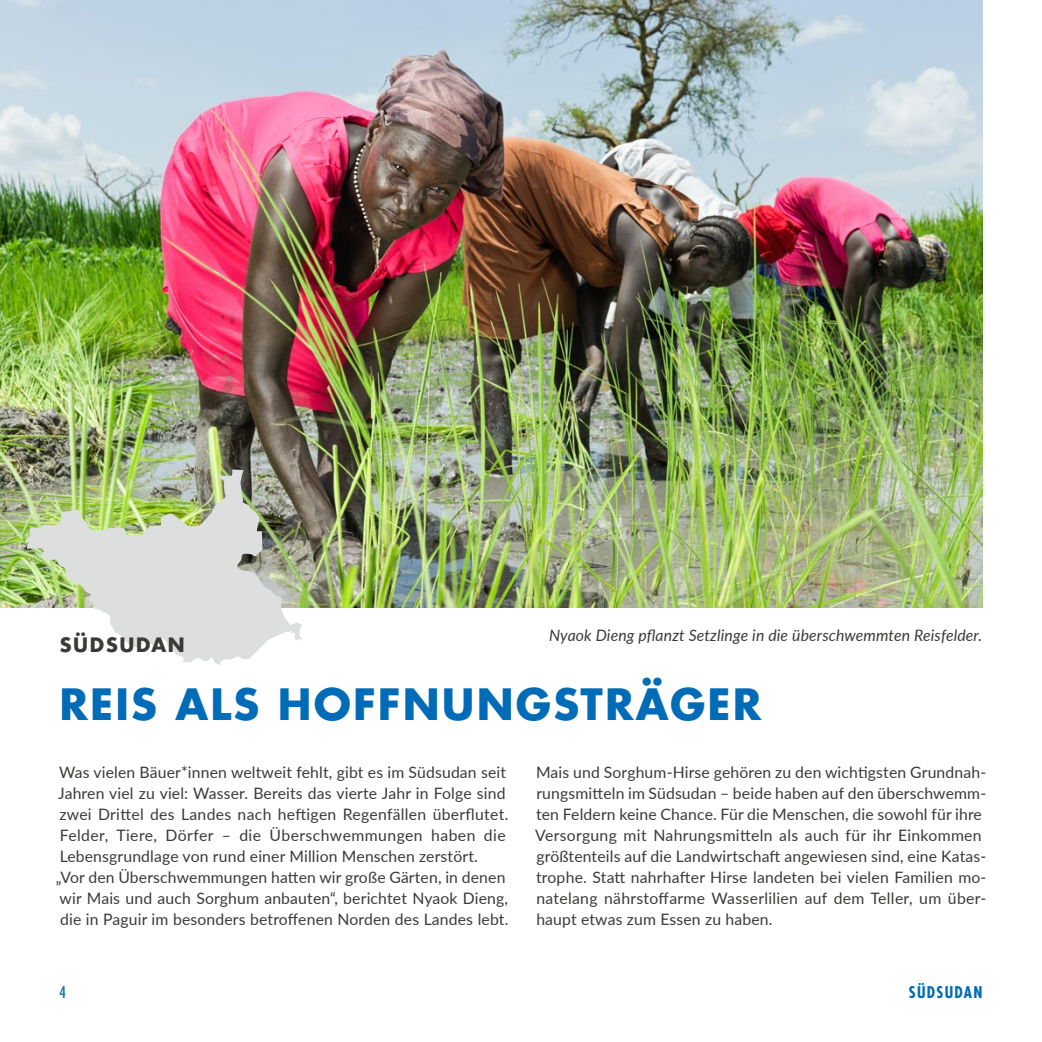
<style>
.page{position:relative;width:1042px;height:1042px;background:#fff}
.page>*{position:absolute;margin:0;border:0;box-sizing:border-box;transform-origin:0 0}
.t1{font:700 42px "Futura LT Pro";letter-spacing:.05em;color:#006bb6}
.t2{font:700 19.25px "Futura";letter-spacing:.05em;color:#3a3a39}
.t3{font:15.75px/21px "Lato";letter-spacing:.01em;color:#3a3a39}
.t4{font:italic 15.75px "Lato";letter-spacing:.01em;color:#3a3a39}
.t5{font:700 condensed 15.75px "Futura LT Pro";letter-spacing:.08em;color:#006bb6}
.t6{font:500 condensed 15.75px "Futura";color:#006bb6}
</style>
<div class="page">
<img style="left:0;top:0;width:982px;height:608px">
<img style="left:25px;top:469px;width:277px;height:196px">
<p class="t2" style="left:60px;top:630px;width:127px">SÜDSUDAN</p>
<p class="t4" style="left:549px;top:624px;width:434px">Nyaok Dieng pflanzt Setzlinge in die überschwemmten Reisfelder.</p>
<h1 class="t1" style="left:60px;top:672px;width:703px">REIS ALS HOFFNUNGSTRÄGER</h1>
<p class="t3" style="left:56px;top:761px;width:454px">Was vielen Bäuer*innen weltweit fehlt, gibt es im Südsudan seit Jahren viel zu viel: Wasser. Bereits das vierte Jahr in Folge sind zwei Drittel des Landes nach heftigen Regenfällen überflutet.<br>Felder, Tiere, Dörfer – die Überschwemmungen haben die Lebensgrundlage von rund einer Million Menschen zerstört.<br>„Vor den Überschwemmungen hatten wir große Gärten, in denen wir Mais und auch Sorghum anbauten“, berichtet Nyaok Dieng, die in Paguir im besonders betroffenen Norden des Landes lebt.</p>
<p class="t3" style="left:535px;top:761px;width:453px">Mais und Sorghum-Hirse gehören zu den wichtigsten Grundnah&shy;rungsmitteln im Südsudan – beide haben auf den überschwemm&shy;ten Feldern keine Chance. Für die Menschen, die sowohl für ihre Versorgung mit Nahrungsmitteln als auch für ihr Einkommen größtenteils auf die Landwirtschaft angewiesen sind, eine Katas&shy;trophe. Statt nahrhafter Hirse landeten bei vielen Familien mo&shy;natelang nährstoffarme Wasserlilien auf dem Teller, um über&shy;haupt etwas zum Essen zu haben.</p>
<p class="t6" style="left:60px;top:982px;width:8px">4</p>
<p class="t5" style="left:909px;top:982px;width:75px">SÜDSUDAN</p>
</div>
